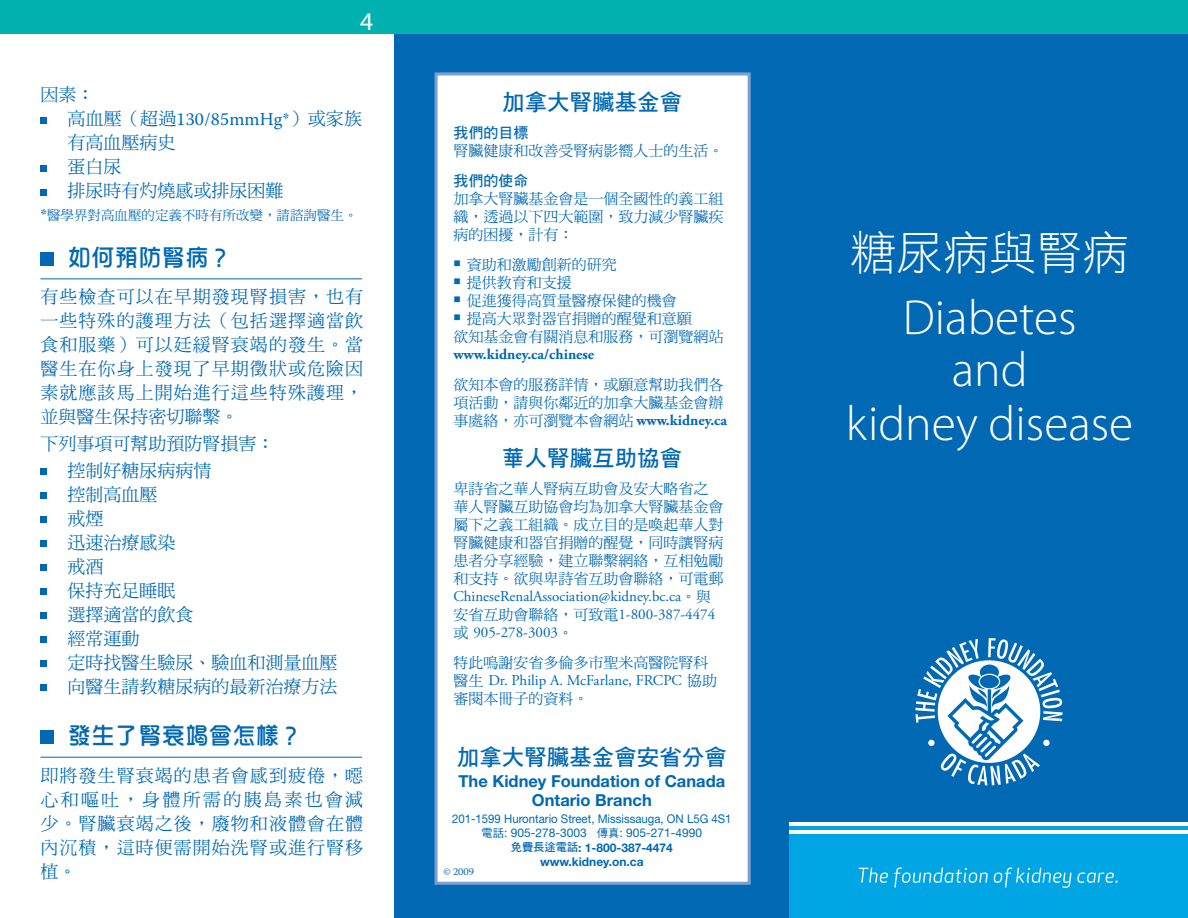
<style>
.page{position:relative;width:1188px;height:918px;background:#fff}
.page>*{position:absolute;margin:0;border:0;box-sizing:border-box;transform-origin:0 0}
.t1{font:300 49.5px/53.2px "Myriad Pro";color:#fff;text-align:center}
.t2{font:46.5px "DF Hei Std W3";color:#fff}
.t3{font:25.5px "Myriad Pro";color:#fff}
.t4{font:24px "DF Hua Zong Std W5";letter-spacing:-.02em;color:#0168b3}
.t5{font:22.5px "DF Hei Std W7";color:#0168b3}
.t6{font:18px/24px "DF Ming Std W5";color:#0168b3}
.t7{font:18px "Warnock Pro";letter-spacing:.01em;color:#0168b3}
.t8{font:700 16.5px/18.8px "Helvetica Neue";color:#0168b3;text-align:center}
.t9{font:15px/18px "DF Ming Std W5";color:#0168b3}
.t10{font:15px/18px "Adobe Garamond Pro";color:#0168b3}
.t11{font:700 15px "Adobe Garamond Pro";color:#0168b3}
.t12{font:15px "DF Hei Std W7";color:#0168b3}
.t13{font:13.5px "DF Ming Std W5";color:#0168b3}
.t14{font:12px/14.2px "Helvetica Neue";color:#0168b3;text-align:center;scale:.95 1}
.t15{font:10.5px "Warnock Pro";color:#0168b3}
.s1{font-family:"DF Ming Std W5"}
.s2{font-family:"Warnock Pro";font-size:18px}
.s3{font-family:"DF Ming Std W5";font-weight:400}
.s4{font-family:"DF Hei Std W5";font-size:11.25px}
.s5{font-family:"DF Hei Std W7";font-size:11.25px}
.s6{font-weight:700}
</style>
<div class="page">
<div style="left:394px;top:0;width:397px;height:918px;background:#0168b3"></div>
<div style="left:791px;top:0;width:397px;height:918px;background:#0168b3"></div>
<div style="left:436px;top:74px;width:313px;height:809px;background:#fff"></div>
<div style="left:435px;top:72px;width:316px;height:813px;border:3px solid #7c9fd2"></div>
<div style="left:789px;top:812px;width:399px;height:33px;background:#fff"></div>
<div style="left:789px;top:834px;width:399px;height:84px;background:#00a5e3"></div>
<hr style="left:789px;top:827px;width:399px;height:3px;background:#00a5e3">
<div style="left:789px;top:602px;width:399px;height:220px;background:#0168b3"></div>
<svg style="left:915px;top:638px;width:148px;height:147px"></svg>
<div style="left:928px;top:740px;width:7px;height:6px;background:#fff;border-radius:50%"></div>
<div style="left:1043px;top:740px;width:7px;height:6px;background:#fff;border-radius:50%"></div>
<svg style="left:859px;top:868px;width:29px;height:15px"></svg>
<svg style="left:894px;top:868px;width:224px;height:20px"></svg>
<div style="left:0;top:0;width:1188px;height:34px;background:#00b1b0"></div>
<div style="left:40px;top:117px;width:7px;height:6px;background:#0168b3"></div>
<div style="left:40px;top:165px;width:7px;height:6px;background:#0168b3"></div>
<div style="left:40px;top:189px;width:7px;height:6px;background:#0168b3"></div>
<div style="left:40px;top:468px;width:7px;height:7px;background:#0168b3"></div>
<div style="left:40px;top:492px;width:7px;height:7px;background:#0168b3"></div>
<div style="left:40px;top:516px;width:7px;height:7px;background:#0168b3"></div>
<div style="left:40px;top:540px;width:7px;height:7px;background:#0168b3"></div>
<div style="left:40px;top:564px;width:7px;height:7px;background:#0168b3"></div>
<div style="left:40px;top:588px;width:7px;height:7px;background:#0168b3"></div>
<div style="left:40px;top:612px;width:7px;height:7px;background:#0168b3"></div>
<div style="left:40px;top:636px;width:7px;height:7px;background:#0168b3"></div>
<div style="left:40px;top:660px;width:7px;height:7px;background:#0168b3"></div>
<div style="left:40px;top:684px;width:7px;height:7px;background:#0168b3"></div>
<div style="left:40px;top:252px;width:14px;height:13px;background:#0168b3"></div>
<hr style="left:40px;top:279px;width:322px;height:1px;background:#0168b3">
<div style="left:40px;top:730px;width:14px;height:14px;background:#0168b3"></div>
<hr style="left:40px;top:757px;width:322px;height:1px;background:#0168b3">
<h3 class="t3" style="left:360px;top:6px;width:15px">4</h3>
<p class="t6" style="left:40px;top:83px;width:55px">因素：</p>
<p class="t7" style="left:68px;top:108px;width:296px"><span class="s1">高血壓（超過</span>130/85mmHg*<span class="s1">）或家族</span></p>
<p class="t6" style="left:68px;top:131px;width:217px">有高血壓病史<br>蛋白尿<br>排尿時有灼燒感或排尿困難</p>
<p class="t13" style="left:40px;top:208px;width:319px"><span class="s2">*</span>醫學界對高血壓的定義不時有所改變，請諮詢醫生。</p>
<h3 class="t4" style="left:68px;top:244px;width:167px">如何預防腎病？</h3>
<p class="t6" style="left:40px;top:284px;width:324px;text-align:justify">有些檢查可以在早期發現腎損害，也有一些特殊的護理方法（包括選擇適當飲食和服藥）可以廷緩腎衰竭的發生。當醫生在你身上發現了早期徵狀或危險因素就應該馬上開始進行這些特殊護理，並與醫生保持密切聯繫。</p>
<p class="t6" style="left:68px;top:430px;width:208px;line-height:27px;text-indent:-27px">下列事項可幫助預防腎損害：控制好糖尿病病情</p>
<p class="t6" style="left:68px;top:482px;width:271px">控制高血壓<br>戒煙<br>迅速治療感染<br>戒酒<br>保持充足睡眠<br>選擇適當的飲食<br>經常運動<br>定時找醫生驗尿、驗血和測量血壓向醫生請教糖尿病的最新治療方法</p>
<h3 class="t4" style="left:68px;top:722px;width:237px">發生了腎衰竭會怎樣？</h3>
<p class="t6" style="left:40px;top:763px;width:324px;text-align:justify">即將發生腎衰竭的患者會感到疲倦，噁心和嘔吐，身體所需的胰島素也會減少。腎臟衰竭之後，廢物和液體會在體內沉積，這時便需開始洗腎或進行腎移植。</p>
<h3 class="t5" style="left:502px;top:89px;width:181px">加拿大腎臟基金會</h3>
<p class="t12" style="left:453px;top:124px;width:76px">我們的目標</p>
<p class="t9" style="left:453px;top:141px;width:271px">腎臟健康和改善受腎病影嚮人士的生活。</p>
<p class="t12" style="left:453px;top:172px;width:76px">我們的使命</p>
<p class="t9" style="left:453px;top:189px;width:271px;text-align:justify">加拿大腎臟基金會是一個全國性的義工組織，透過以下四大範圍，致力減少腎臟疾病的困擾，計有：</p>
<p class="t9" style="left:453px;top:255px;width:165px"><sup>■</sup> 資助和激勵創新的研究</p>
<p class="t9" style="left:453px;top:273px;width:120px"><sup>■</sup> 提供教育和支援</p>
<p class="t9" style="left:453px;top:291px;width:225px"><sup>■</sup> 促進獲得高質量醫療保健的機會</p>
<p class="t9" style="left:453px;top:309px;width:271px"><sup>■</sup> 提高大眾對器官捐贈的醒覺和意願<br>欲知基金會有關消息和服務，可瀏覽網站</p>
<p class="t11" style="left:453px;top:346px;width:142px">www.kidney.ca/chinese</p>
<p class="t9" style="left:453px;top:375px;width:271px">欲知本會的服務詳情，或願意幫助我們各項活動，請與你鄰近的加拿大臟基金會辦</p>
<p class="t11" style="left:453px;top:412px;width:275px"><span class="s3">事處絡，亦可瀏覽本會網站</span> www.kidney.ca</p>
<h3 class="t5" style="left:502px;top:445px;width:181px">華人腎臟互助協會</h3>
<p class="t9" style="left:453px;top:479px;width:271px">卑詩省之華人腎病互助會及安大略省之<br>華人腎臟互助協會均為加拿大腎臟基金會屬下之義工組織。成立目的是喚起華人對腎臟健康和器官捐贈的醒覺，同時讓腎病患者分享經驗，建立聯繫網絡，互相勉勵和 支持。欲與卑詩省互助會聯絡，可電郵</p>
<p class="t10" style="left:453px;top:588px;width:263px">ChineseRenalAssociation@kidney.bc.ca<span class="s1">。與安省互助會聯絡，可致電</span>1-800-387-4474<span class="s1">或</span> 905-278-3003<span class="s1">。</span></p>
<p class="t9" style="left:453px;top:653px;width:256px">特此鳴謝安省多倫多市聖米高醫院腎科</p>
<p class="t10" style="left:453px;top:672px;width:265px"><span class="s1">醫生</span> Dr. Philip A. McFarlane, FRCPC <span class="s1">協助</span></p>
<p class="t9" style="left:453px;top:689px;width:136px">審閱本冊子的資料。</p>
<h3 class="t5" style="left:457px;top:745px;width:271px">加拿大腎臟基金會安省分會</h3>
<p class="t8" style="left:459px;top:772px;width:268px">The Kidney Foundation of Canada<br>Ontario Branch</p>
<p class="t14" style="left:452px;top:811px;width:296px">201-1599 Hurontario Street, Mississauga, ON L5G 4S1<span class="s4">電話</span>: 905-278-3003 <span class="s4">傳真</span>: 905-271-4990<br><span class="s5">免費長途電話</span><span class="s6">: 1-800-387-4474<br>www.kidney.on.ca</span></p>
<p class="t15" style="left:443px;top:866px;width:32px">© 2009</p>
<h2 class="t2" style="left:850px;top:228px;width:280px">糖尿病與腎病</h2>
<h1 class="t1" style="left:846px;top:290px;width:289px">Diabetes<br>and<br>kidney disease</h1>
</div>
